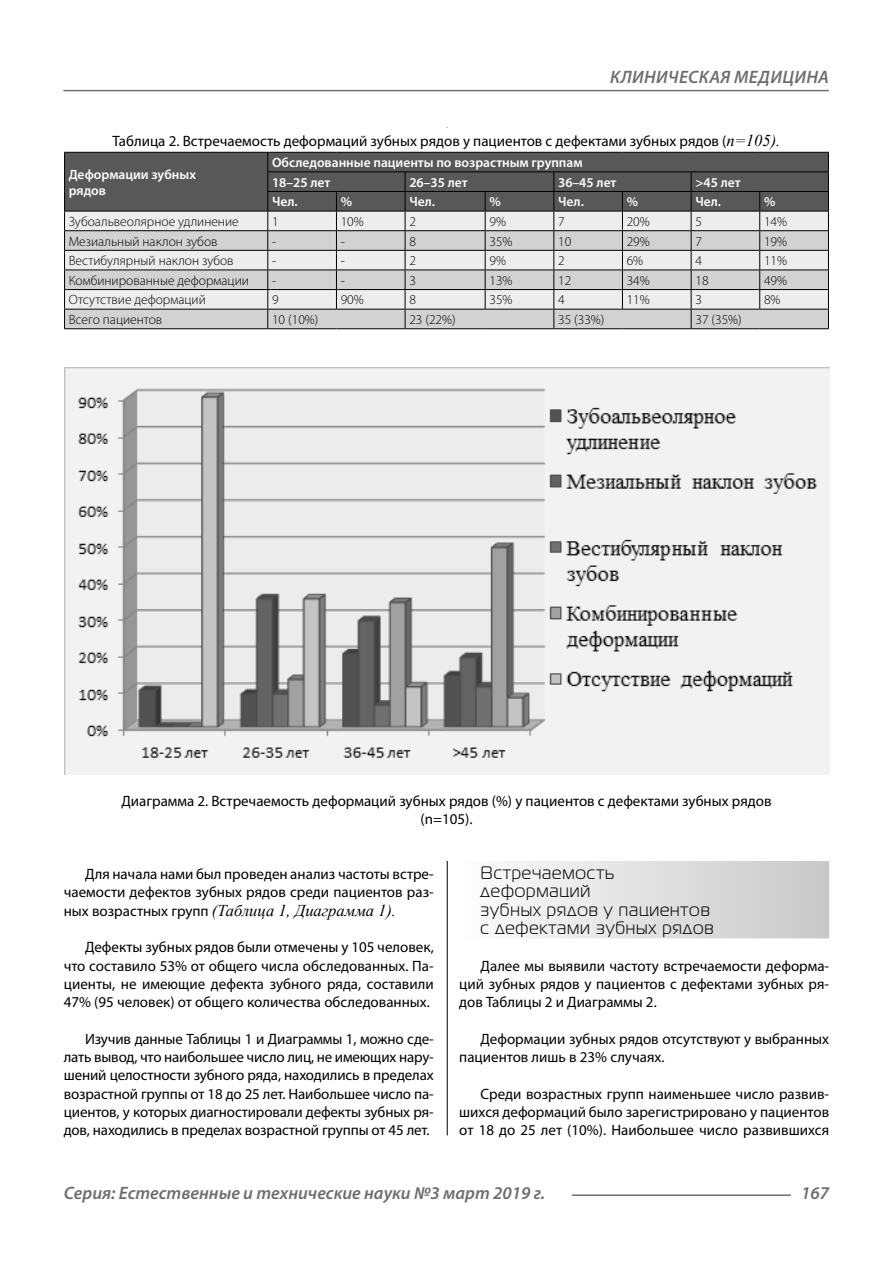
<style>
.page{position:relative;width:893px;height:1263px;background:#fff}
.page>*{position:absolute;margin:0;border:0;box-sizing:border-box;transform-origin:0 0}
.Subheaders_3lines{font:18px/18.3px "Magistral C";letter-spacing:.05em;color:#000}
.t1{font:italic 600 18px "Myriad Pro";color:#6e6e6e}
.t2{font:italic 600 18px "Myriad Pro";letter-spacing:.02em;color:#6e6e6e}
.Normal{font:italic 16.5px "Times New Roman";color:#000}
.Normal-2{font:15px/18.3px "Myriad Pro";color:#000;text-align:justify}
.podpis{font:15px/18.3px "Myriad Pro";color:#000;text-align:center}
.Tab_content{font:300 13.5px "Myriad Pro";color:#000}
.Tab_header{font:600 13.5px "Myriad Pro";color:#fff}
.s1{font-family:"Times New Roman";font-style:italic;font-size:16.5px}
.s2{font-family:"Myriad Pro";font-style:normal;font-size:15px}
</style>
<div class="page">
<hr style="left:447px;top:128px;width:1px;height:1007px;background:#000">
<div style="left:459px;top:859px;width:370px;height:79px;background:linear-gradient(to right,#fcfcfc,#c8c8c8)"></div>
<div style="left:64px;top:128px;width:765px;height:732px;background:#fff"></div>
<hr style="left:64px;top:328px;width:204px;height:1px;background:#000">
<hr style="left:268px;top:328px;width:68px;height:1px;background:#000">
<hr style="left:336px;top:328px;width:69px;height:1px;background:#000">
<hr style="left:405px;top:328px;width:80px;height:1px;background:#000">
<hr style="left:485px;top:328px;width:69px;height:1px;background:#000">
<hr style="left:554px;top:328px;width:68px;height:1px;background:#000">
<hr style="left:622px;top:328px;width:69px;height:1px;background:#000">
<hr style="left:691px;top:328px;width:69px;height:1px;background:#000">
<hr style="left:760px;top:328px;width:69px;height:1px;background:#000">
<svg style="left:64px;top:152px;width:765px;height:176px;background:#a7a7a7"></svg>
<hr style="left:64px;top:211px;width:204px;height:1px;background:#000">
<hr style="left:268px;top:211px;width:68px;height:1px;background:#000">
<hr style="left:336px;top:211px;width:69px;height:1px;background:#000">
<hr style="left:405px;top:211px;width:80px;height:1px;background:#000">
<hr style="left:485px;top:211px;width:69px;height:1px;background:#000">
<hr style="left:554px;top:211px;width:68px;height:1px;background:#000">
<hr style="left:622px;top:211px;width:69px;height:1px;background:#000">
<hr style="left:691px;top:211px;width:69px;height:1px;background:#000">
<hr style="left:760px;top:211px;width:69px;height:1px;background:#000">
<img style="left:64px;top:367px;width:765px;height:408px">
<hr style="left:572px;top:1194px;width:219px;height:2px;background:#6e6e6e">
<hr style="left:63px;top:90px;width:766px;height:1px;background:#6e6e6e">
<p class="t2" style="left:610px;top:66px;width:220px">КЛИНИЧЕСКАЯ МЕДИЦИНА</p>
<p class="podpis" style="left:113px;top:131px;width:669px">Таблица 2. Встречаемость деформаций зубных рядов у пациентов с дефектами зубных рядов (<span class="s1">n=105).</span></p>
<p class="Tab_header" style="left:69px;top:166px;width:129px">Деформации зубных</p>
<p class="Tab_header" style="left:69px;top:182px;width:39px">рядов</p>
<p class="Tab_header" style="left:272px;top:154px;width:312px">Обследованные пациенты по возрастным группам</p>
<p class="Tab_header" style="left:272px;top:174px;width:60px">18–25 лет</p>
<p class="Tab_header" style="left:409px;top:174px;width:60px">26–35 лет</p>
<p class="Tab_header" style="left:558px;top:174px;width:60px">36–45 лет</p>
<p class="Tab_header" style="left:695px;top:174px;width:47px">&gt;45 лет</p>
<p class="Tab_header" style="left:272px;top:193px;width:27px">Чел.</p>
<p class="Tab_header" style="left:341px;top:193px;width:13px">%</p>
<p class="Tab_header" style="left:409px;top:193px;width:27px">Чел.</p>
<p class="Tab_header" style="left:489px;top:193px;width:13px">%</p>
<p class="Tab_header" style="left:558px;top:193px;width:27px">Чел.</p>
<p class="Tab_header" style="left:627px;top:193px;width:13px">%</p>
<p class="Tab_header" style="left:695px;top:193px;width:27px">Чел.</p>
<p class="Tab_header" style="left:764px;top:193px;width:13px">%</p>
<p class="Tab_content" style="left:69px;top:213px;width:171px">Зубоальвеолярное удлинение</p>
<p class="Tab_content" style="left:272px;top:213px;width:8px">1</p>
<p class="Tab_content" style="left:341px;top:213px;width:25px">10%</p>
<p class="Tab_content" style="left:409px;top:213px;width:8px">2</p>
<p class="Tab_content" style="left:489px;top:213px;width:18px">9%</p>
<p class="Tab_content" style="left:558px;top:213px;width:8px">7</p>
<p class="Tab_content" style="left:627px;top:213px;width:25px">20%</p>
<p class="Tab_content" style="left:695px;top:213px;width:8px">5</p>
<p class="Tab_content" style="left:764px;top:213px;width:25px">14%</p>
<p class="Tab_content" style="left:69px;top:233px;width:150px">Мезиальный наклон зубов</p>
<p class="Tab_content" style="left:272px;top:233px;width:6px">-</p>
<p class="Tab_content" style="left:341px;top:233px;width:6px">-</p>
<p class="Tab_content" style="left:409px;top:233px;width:8px">8</p>
<p class="Tab_content" style="left:489px;top:233px;width:25px">35%</p>
<p class="Tab_content" style="left:558px;top:233px;width:15px">10</p>
<p class="Tab_content" style="left:627px;top:233px;width:25px">29%</p>
<p class="Tab_content" style="left:695px;top:233px;width:8px">7</p>
<p class="Tab_content" style="left:764px;top:233px;width:25px">19%</p>
<p class="Tab_content" style="left:69px;top:253px;width:166px">Вестибулярный наклон зубов</p>
<p class="Tab_content" style="left:272px;top:253px;width:6px">-</p>
<p class="Tab_content" style="left:341px;top:253px;width:6px">-</p>
<p class="Tab_content" style="left:409px;top:253px;width:8px">2</p>
<p class="Tab_content" style="left:489px;top:253px;width:18px">9%</p>
<p class="Tab_content" style="left:558px;top:253px;width:8px">2</p>
<p class="Tab_content" style="left:627px;top:253px;width:18px">6%</p>
<p class="Tab_content" style="left:695px;top:253px;width:8px">4</p>
<p class="Tab_content" style="left:764px;top:253px;width:25px">11%</p>
<p class="Tab_content" style="left:69px;top:272px;width:182px">Комбинированные деформации</p>
<p class="Tab_content" style="left:272px;top:272px;width:6px">-</p>
<p class="Tab_content" style="left:341px;top:272px;width:6px">-</p>
<p class="Tab_content" style="left:409px;top:272px;width:8px">3</p>
<p class="Tab_content" style="left:489px;top:272px;width:25px">13%</p>
<p class="Tab_content" style="left:558px;top:272px;width:15px">12</p>
<p class="Tab_content" style="left:627px;top:272px;width:25px">34%</p>
<p class="Tab_content" style="left:695px;top:272px;width:15px">18</p>
<p class="Tab_content" style="left:764px;top:272px;width:25px">49%</p>
<p class="Tab_content" style="left:69px;top:292px;width:139px">Отсутствие деформаций</p>
<p class="Tab_content" style="left:272px;top:292px;width:8px">9</p>
<p class="Tab_content" style="left:341px;top:292px;width:25px">90%</p>
<p class="Tab_content" style="left:409px;top:292px;width:8px">8</p>
<p class="Tab_content" style="left:489px;top:292px;width:25px">35%</p>
<p class="Tab_content" style="left:558px;top:292px;width:8px">4</p>
<p class="Tab_content" style="left:627px;top:292px;width:25px">11%</p>
<p class="Tab_content" style="left:695px;top:292px;width:8px">3</p>
<p class="Tab_content" style="left:764px;top:292px;width:18px">8%</p>
<p class="Tab_content" style="left:69px;top:311px;width:95px">Всего пациентов</p>
<p class="Tab_content" style="left:272px;top:311px;width:48px">10 (10%)</p>
<p class="Tab_content" style="left:409px;top:311px;width:48px">23 (22%)</p>
<p class="Tab_content" style="left:558px;top:311px;width:48px">35 (33%)</p>
<p class="Tab_content" style="left:695px;top:311px;width:48px">37 (35%)</p>
<p class="podpis" style="left:121px;top:791px;width:651px">Диаграмма 2. Встречаемость деформаций зубных рядов (%) у пациентов с дефектами зубных рядов (n=105).</p>
<p class="Normal-2" style="left:64px;top:864px;width:371px;text-align:right">Для начала нами был проведен анализ частоты встре&shy;чаемости дефектов зубных рядов среди пациентов раз-</p>
<p class="Normal" style="left:64px;top:899px;width:334px"><span class="s2">ных возрастных групп</span> (Таблица 1, Диаграмма 1).</p>
<p class="Normal-2" style="left:64px;top:938px;width:371px;text-indent:21px">Дефекты зубных рядов были отмечены у 105 человек, что составило 53% от общего числа обследованных. Па&shy;циенты, не имеющие дефекта зубного ряда, составили 47% (95 человек) от общего количества обследованных.</p>
<p class="Normal-2" style="left:64px;top:1029px;width:371px;text-indent:21px">Изучив данные Таблицы 1 и Диаграммы 1, можно сде&shy;лать вывод, что наибольшее число лиц, не имеющих нару&shy;шений целостности зубного ряда, находились в пределах возрастной группы от 18 до 25 лет. Наибольшее число па&shy;циентов, у которых диагностировали дефекты зубных ря&shy;дов, находились в пределах возрастной группы от 45 лет.</p>
<p class="Subheaders_3lines" style="left:480px;top:863px;width:234px">Встречаемость деформаций<br>зубных рядов у пациентов с дефектами зубных рядов</p>
<p class="Normal-2" style="left:459px;top:956px;width:371px;text-indent:21px">Далее мы выявили частоту встречаемости деформа&shy;ций зубных рядов у пациентов с дефектами зубных ря&shy;дов Таблицы 2 и Диаграммы 2.</p>
<p class="Normal-2" style="left:459px;top:1029px;width:371px;text-indent:21px">Деформации зубных рядов отсутствуют у выбранных пациентов лишь в 23% случаях.</p>
<p class="Normal-2" style="left:459px;top:1084px;width:371px;text-indent:21px">Среди возрастных групп наименьшее число развив&shy;шихся деформаций было зарегистрировано у пациентов от 18 до 25 лет (10%). Наибольшее число развившихся</p>
<p class="t1" style="left:64px;top:1182px;width:483px">Серия: Естественные и технические науки №3 март 2019 г.</p>
<p class="t1" style="left:801px;top:1182px;width:30px">167</p>
</div>
